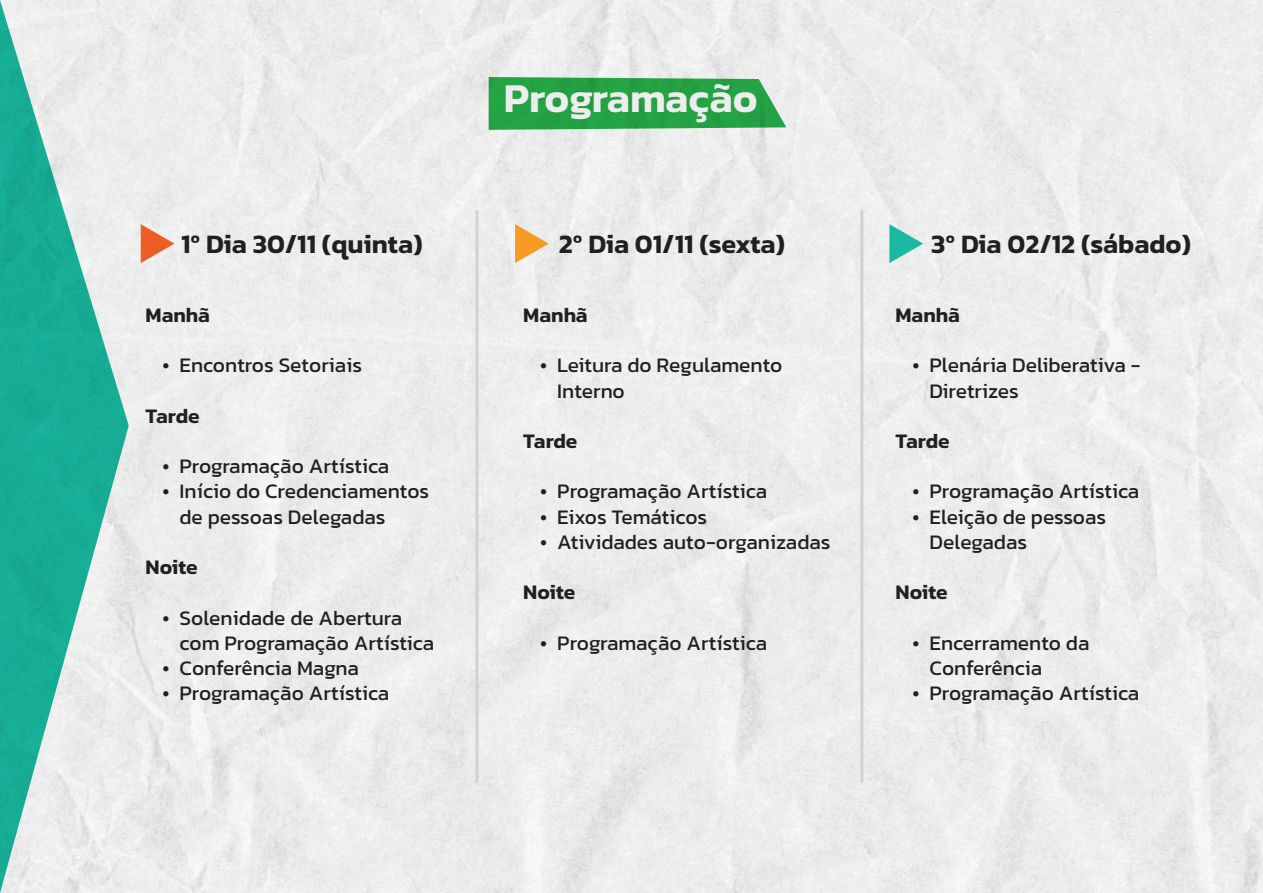
<style>
.page{position:relative;width:1263px;height:893px;background:#fff}
.page>*{position:absolute;margin:0;border:0;box-sizing:border-box;transform-origin:0 0}
.t1{font:600 41.7px "Kanit";color:#ecedec}
.t2{font:600 27px "Kanit";color:#231f20}
.t3{font:21px/25.2px "Kanit";color:#231f20}
.t4{font:600 21px "Kanit";color:#231f20}
</style>
<div class="page">
<img style="left:129px;top:618px;width:264px;height:275px">
<svg style="left:0;top:0;width:129px;height:893px;background:#81ccc0"></svg>
<svg style="left:489px;top:77px;width:297px;height:53px;background:#34a752"></svg>
<svg style="left:141px;top:224px;width:33px;height:39px"></svg>
<svg style="left:515px;top:224px;width:34px;height:39px"></svg>
<svg style="left:889px;top:224px;width:34px;height:39px"></svg>
<hr style="left:475px;top:210px;width:3px;height:572px;background:#d1d2d4">
<hr style="left:860px;top:210px;width:3px;height:572px;background:#d1d2d4">
<p class="t2" style="left:181px;top:223px;width:243px">1º Dia 30/11 (quinta)</p>
<p class="t4" style="left:146px;top:299px;width:66px">Manhã</p>
<p class="t3" style="left:163px;top:352px;width:201px">• Encontros Setoriais</p>
<p class="t4" style="left:146px;top:400px;width:55px">Tarde</p>
<p class="t3" style="left:163px;top:453px;width:228px">• Programação Artística</p>
<p class="t3" style="left:180px;top:478px;width:251px;text-indent:-17px">• Início do Credenciamentos de pessoas Delegadas</p>
<p class="t4" style="left:146px;top:551px;width:54px">Noite</p>
<p class="t3" style="left:180px;top:604px;width:256px;text-indent:-17px">• Solenidade de Abertura com Programação Artística</p>
<p class="t3" style="left:163px;top:655px;width:198px">• Conferência Magna</p>
<p class="t3" style="left:163px;top:680px;width:228px">• Programação Artística</p>
<h1 class="t1" style="left:504px;top:67px;width:255px">Programação</h1>
<p class="t2" style="left:559px;top:223px;width:228px">2º Dia 01/11 (sexta)</p>
<p class="t4" style="left:523px;top:299px;width:66px">Manhã</p>
<p class="t3" style="left:557px;top:352px;width:227px;text-indent:-17px">• Leitura do Regulamento<br>Interno</p>
<p class="t4" style="left:523px;top:425px;width:55px">Tarde</p>
<p class="t3" style="left:540px;top:478px;width:228px">• Programação Artística</p>
<p class="t3" style="left:540px;top:504px;width:169px">• Eixos Temáticos</p>
<p class="t3" style="left:540px;top:529px;width:292px">• Atividades auto-organizadas</p>
<p class="t4" style="left:523px;top:576px;width:54px">Noite</p>
<p class="t3" style="left:540px;top:630px;width:228px">• Programação Artística</p>
<p class="t2" style="left:931px;top:223px;width:261px">3º Dia 02/12 (sábado)</p>
<p class="t4" style="left:895px;top:299px;width:66px">Manhã</p>
<p class="t3" style="left:929px;top:352px;width:213px;text-indent:-17px">• Plenária Deliberativa -<br>Diretrizes</p>
<p class="t4" style="left:895px;top:425px;width:55px">Tarde</p>
<p class="t3" style="left:912px;top:478px;width:228px">• Programação Artística</p>
<p class="t3" style="left:929px;top:504px;width:178px;text-indent:-17px">• Eleição de pessoas<br>Delegadas</p>
<p class="t4" style="left:895px;top:576px;width:54px">Noite</p>
<p class="t3" style="left:929px;top:630px;width:162px;text-indent:-17px">• Encerramento da<br>Conferência</p>
<p class="t3" style="left:912px;top:680px;width:228px">• Programação Artística</p>
</div>
